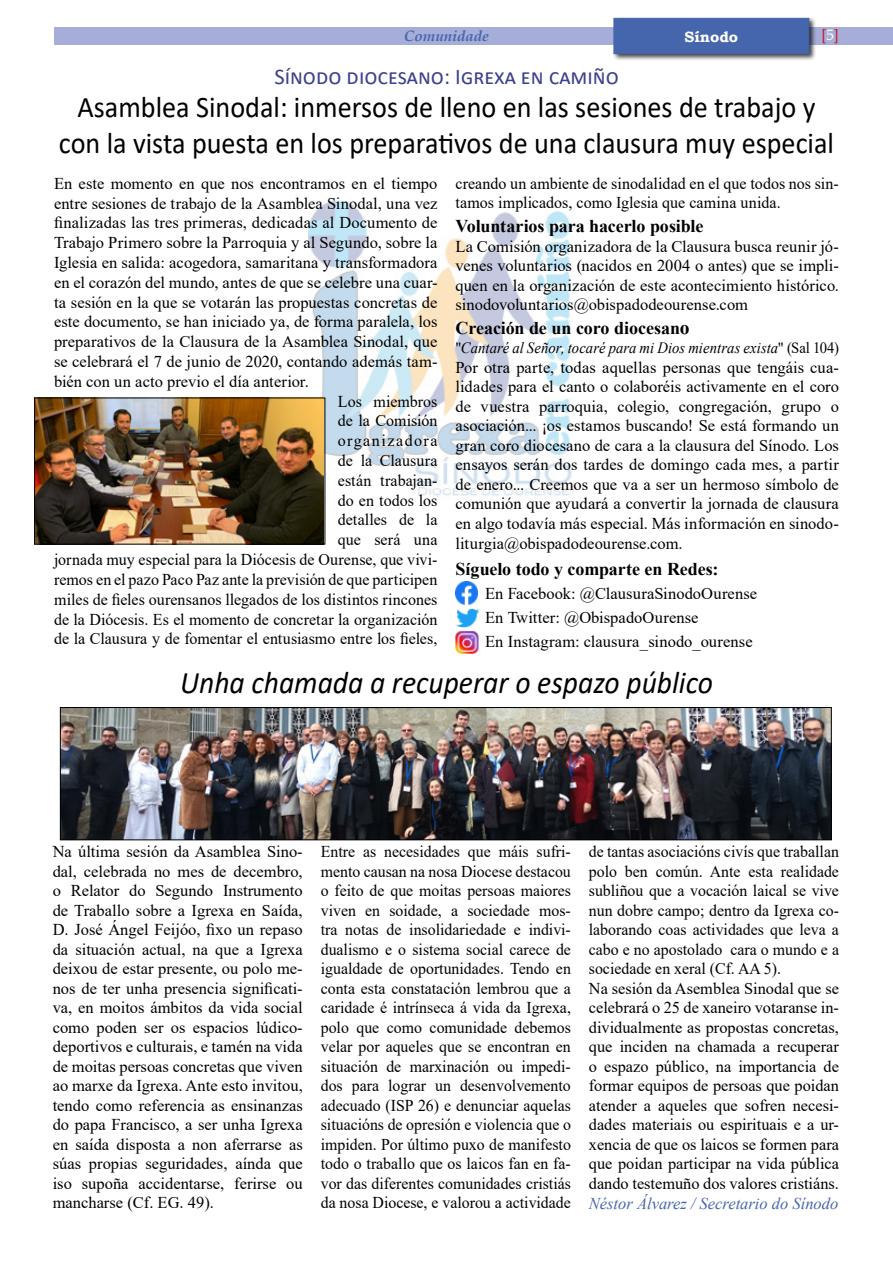
<style>
.page{position:relative;width:893px;height:1263px;background:#fff}
.page>*{position:absolute;margin:0;border:0;box-sizing:border-box;transform-origin:0 0}
.t1{font:italic 31.5px "Calibri";color:#000;scale:.94 1}
.t2{font:30px/36px "Calibri";color:#000;text-align:center;scale:.94 1}
.t3{font:22.5px "Calibri";color:#3d428d}
.t4{font:700 18px "Times New Roman";letter-spacing:-.005em;color:#000}
.t5{font:16.5px/19.5px "Times New Roman";color:#000;text-align:justify}
.t6{font:16.5px/19.5px "Times New Roman";color:#000;text-align:justify;scale:.96 1}
.t7{font:italic 16.5px "Times New Roman";color:#4565ad}
.t8{font:16.5px "Times New Roman";letter-spacing:.095em;color:#000}
.t9{font:italic 15.75px "Times New Roman";letter-spacing:.005em;color:#000;scale:.93 1}
.t10{font:italic 700 15px "Book Antiqua";color:#4565ad}
.t11{font:700 15px "Bookman Old Style";color:#fff}
.t12{font:15px "Book Antiqua";color:#cd171a}
.s1{color:#fff}
.s2{font-size:19.5px}
.s3{font-style:normal}
</style>
<div class="page">
<div style="left:54px;top:27px;width:839px;height:18px;background:#a5add8"></div>
<div style="left:612px;top:16px;width:204px;height:46px;background:#000;opacity:.75"></div>
<div style="left:614px;top:18px;width:195px;height:36px;background:#4565ad"></div>
<img style="left:309px;top:200px;width:263px;height:299px">
<img style="left:36px;top:400px;width:287px;height:142px">
<div style="left:34px;top:398px;width:291px;height:146px;border:1px solid #000"></div>
<img style="left:62px;top:709px;width:767px;height:129px">
<div style="left:60px;top:707px;width:771px;height:133px;border:1px solid #000"></div>
<img style="left:455px;top:582px;width:23px;height:22px">
<img style="left:456px;top:631px;width:22px;height:22px">
<img style="left:456px;top:608px;width:23px;height:20px">
<p class="t10" style="left:404px;top:26px;width:86px">Comunidade</p>
<p class="t11" style="left:684px;top:26px;width:55px">Sínodo</p>
<p class="t12" style="left:821px;top:24px;width:19px">[<span class="s1">5</span>]</p>
<h3 class="t3" style="left:274px;top:61px;width:346px">Sínodo diocesano: Igrexa en camiño</h3>
<h2 class="t2" style="left:59px;top:88px;width:826px">Asamblea Sinodal: inmersos de lleno en las sesiones de trabajo y con la vista puesta en los preparativos de una clausura muy especial</h2>
<p class="t5" style="left:455px;top:173px;width:385px">creando un ambiente de sinodalidad en el que todos nos sin&shy;tamos implicados, como Iglesia que camina unida.</p>
<p class="t4" style="left:455px;top:213px;width:249px">Voluntarios para hacerlo posible</p>
<p class="t5" style="left:455px;top:236px;width:385px">La Comisión organizadora de la Clausura busca reunir jó&shy;venes voluntarios (nacidos en 2004 o antes) que se impli&shy;quen en la organización de este acontecimiento histórico. sinodovoluntarios@obispadodeourense.com</p>
<p class="t4" style="left:455px;top:315px;width:236px">Creación de un coro diocesan<span class="s2">o</span></p>
<p class="t9" style="left:455px;top:337px;width:414px"><span class="s3">"</span>Cantaré al Señor, tocaré para mi Dios mientras exista<span class="s3">" (Sal 104)</span></p>
<p class="t5" style="left:455px;top:357px;width:385px">Por otra parte, todas aquellas personas que tengáis cua&shy;lidades para el canto o colaboréis activamente en el coro de vuestra parroquia, colegio, congregación, grupo o asociación... ¡os estamos buscando! Se está formando un gran coro diocesano de cara a la clausura del Sínodo. Los ensayos serán dos tardes de domingo cada mes, a partir de enero... Creemos que va a ser un hermoso símbolo de comunión que ayudará a convertir la jornada de clausura en algo todavía más especial. Más información en sinodo&shy;liturgia@obispadodeourense.com.</p>
<p class="t4" style="left:455px;top:555px;width:264px">Síguelo todo y comparte en Redes:</p>
<p class="t5" style="left:485px;top:580px;width:273px;line-height:24px;text-align:left">En Facebook: @ClausuraSinodoOurense<br>En Twitter: @ObispadoOurense<br>En Instagram: clausura_sinodo_ourense</p>
<h1 class="t1" style="left:180px;top:661px;width:568px">Unha chamada a recuperar o espazo público</h1>
<p class="t5" style="left:54px;top:173px;width:385px">En este momento en que nos encontramos en el tiempo</p>
<p class="t5" style="left:54px;top:193px;width:385px">entre sesiones de trabajo de la Asamblea Sinodal, una vez</p>
<p class="t5" style="left:54px;top:213px;width:385px">finalizadas las tres primeras, dedicadas al Documento de</p>
<p class="t5" style="left:54px;top:232px;width:385px">Trabajo Primero sobre la Parroquia y al Segundo, sobre la</p>
<p class="t5" style="left:54px;top:252px;width:385px">Iglesia en salida: acogedora, samaritana y transformadora</p>
<p class="t5" style="left:54px;top:272px;width:385px">en el corazón del mundo, antes de que se celebre una cuar-</p>
<p class="t5" style="left:54px;top:292px;width:385px">ta sesión en la que se votarán las propuestas concretas de</p>
<p class="t5" style="left:54px;top:312px;width:385px">este documento, se han iniciado ya, de forma paralela, los</p>
<p class="t5" style="left:54px;top:331px;width:385px">preparativos de la Clausura de la Asamblea Sinodal, que</p>
<p class="t5" style="left:54px;top:351px;width:385px">se celebrará el 7 de junio de 2020, contando además tam-</p>
<p class="t5" style="left:54px;top:371px;width:256px">bién con un acto previo el día anterior.</p>
<p class="t5" style="left:338px;top:391px;width:101px">Los miembros</p>
<p class="t5" style="left:338px;top:411px;width:101px">de la Comisión</p>
<p class="t8" style="left:338px;top:429px;width:101px">organizadora</p>
<p class="t5" style="left:338px;top:450px;width:101px">de la Clausura</p>
<p class="t5" style="left:338px;top:470px;width:101px">están trabajan-</p>
<p class="t5" style="left:338px;top:490px;width:101px">do en todos los</p>
<p class="t5" style="left:338px;top:510px;width:101px">detalles de la</p>
<p class="t5" style="left:338px;top:529px;width:101px">que será una</p>
<p class="t5" style="left:54px;top:549px;width:385px">jornada muy especial para la Diócesis de Ourense, que vivi-</p>
<p class="t5" style="left:54px;top:569px;width:385px">remos en el pazo Paco Paz ante la previsión de que participen</p>
<p class="t5" style="left:54px;top:589px;width:385px">miles de fieles ourensanos llegados de los distintos rincones</p>
<p class="t5" style="left:54px;top:609px;width:385px">de la Diócesis. Es el momento de concretar la organización</p>
<p class="t5" style="left:54px;top:628px;width:385px">de la Clausura y de fomentar el entusiasmo entre los fieles,</p>
<p class="t5" style="left:53px;top:841px;width:252px">Na última sesión da Asamblea Sino&shy;dal, celebrada no mes de decembro, o Relator do Segundo Instrumento de Traballo sobre a Igrexa en Saída, D. José Ángel Feijóo, fixo un repaso da situación actual, na que a Igrexa deixou de estar presente, ou polo me&shy;nos de ter unha presencia significati&shy;va, en moitos ámbitos da vida social como poden ser os espacios lúdico&shy;deportivos e culturais, e tamén na vida de moitas persoas concretas que viven ao marxe da Igrexa. Ante esto invitou, tendo como referencia as ensinanzas do papa Francisco, a ser unha Igrexa en saída disposta a non aferrarse as súas propias seguridades, aínda que iso supoña accidentarse, ferirse ou mancharse (Cf. EG. 49).</p>
<p class="t6" style="left:321px;top:841px;width:262px">Entre as necesidades que máis sufri&shy;mento causan na nosa Diocese destacou o feito de que moitas persoas maiores viven en soidade, a sociedade mos&shy;tra notas de insolidariedade e indivi&shy;dualismo e o sistema social carece de igualdade de oportunidades. Tendo en conta esta constatación lembrou que a caridade é intrínseca á vida da Igrexa, polo que como comunidade debemos velar por aqueles que se encontran en situación de marxinación ou impedi&shy;dos para lograr un desenvolvemento adecuado (ISP 26) e denunciar aquelas situacións de opresión e violencia que o impiden. Por último puxo de manifesto todo o traballo que os laicos fan en fa&shy;vor das diferentes comunidades cristiás da nosa Diocese, e valorou a actividade</p>
<p class="t6" style="left:589px;top:841px;width:262px;text-align:left">de tantas asociacións civís que traballan polo ben común. Ante esta realidade subliñou que a vocación laical se vive nun dobre campo; dentro da Igrexa co&shy;laborando coas actividades que leva a cabo e no apostolado cara o mundo e a sociedade en xeral (Cf. AA 5).<br>Na sesión da Asemblea Sinodal que se celebrará o 25 de xaneiro votaranse in&shy;dividualmente as propostas concretas, que inciden na chamada a recuperar o espazo público, na importancia de formar equipos de persoas que poidan atender a aqueles que sofren necesi&shy;dades materiais ou espirituais e a ur&shy;xencia de que os laicos se formen para que poidan participar na vida pública dando testemuño dos valores cristiáns.</p>
<p class="t7" style="left:589px;top:1192px;width:251px">Néstor Álvarez / Secretario do Sínodo</p>
</div>
